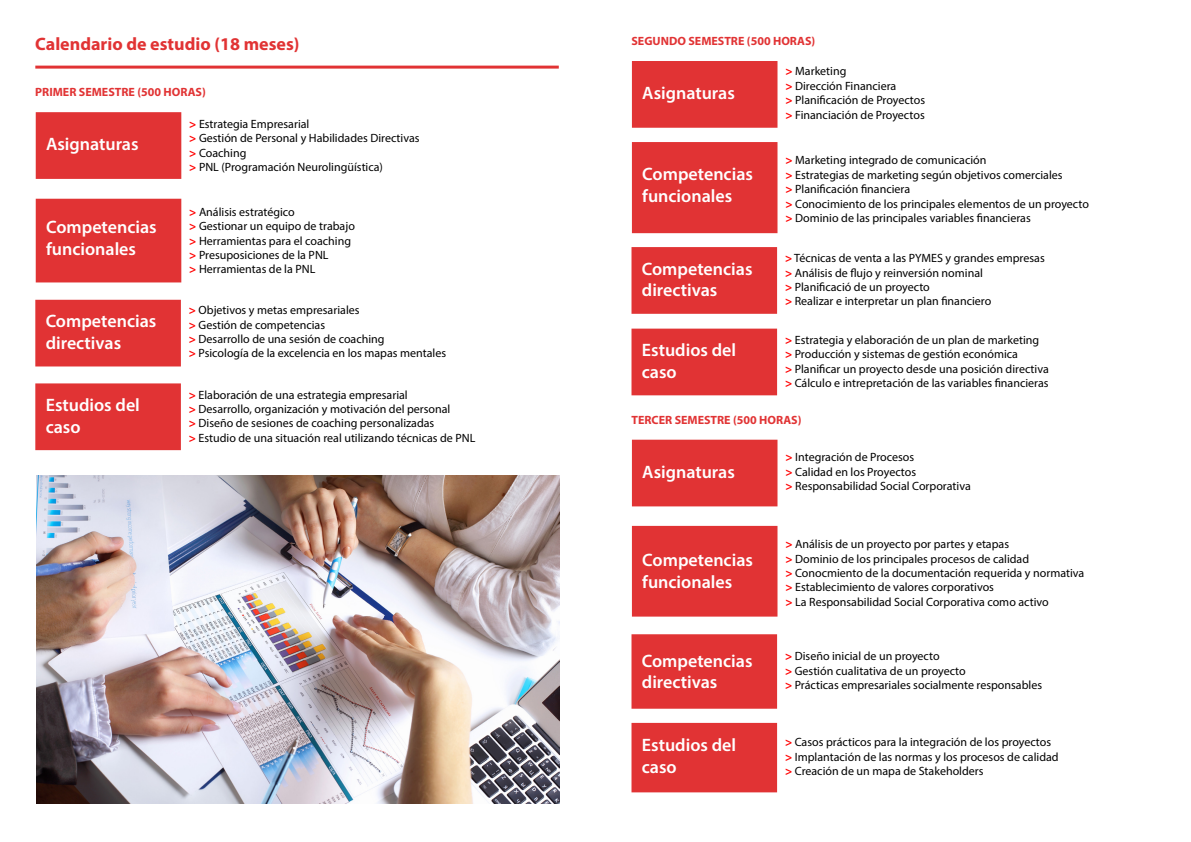
<style>
.page{position:relative;width:1191px;height:842px;background:#fff}
.page>*{position:absolute;margin:0;border:0;box-sizing:border-box;transform-origin:0 0}
.t1{font:600 18px/21.6px "Myriad Pro";color:#fff}
.t2{font:700 18px "Myriad Pro";color:#e13334}
.t3{font:12px/14.4px "Myriad Pro";color:#000}
.t4{font:700 12px "Myriad Pro";color:#e13334}
.s1{font-weight:700;color:#f00}
</style>
<div class="page">
<hr style="left:35px;top:66px;width:524px;height:3px;background:#e13334">
<div style="left:36px;top:112px;width:145px;height:67px;background:#e13334;border:3px solid #e13334"></div>
<div style="left:36px;top:199px;width:145px;height:83px;background:#e13334"></div>
<div style="left:35px;top:300px;width:146px;height:66px;background:#e13334"></div>
<div style="left:35px;top:383px;width:146px;height:67px;background:#e13334;border:3px solid #e13334"></div>
<img style="left:36px;top:475px;width:523px;height:329px">
<div style="left:632px;top:61px;width:145px;height:67px;background:#e13334"></div>
<div style="left:632px;top:142px;width:145px;height:91px;background:#e13334"></div>
<div style="left:631px;top:247px;width:146px;height:67px;background:#e13334;border:3px solid #e13334"></div>
<div style="left:631px;top:329px;width:146px;height:66px;background:#e13334"></div>
<div style="left:632px;top:440px;width:145px;height:66px;background:#e13334"></div>
<div style="left:632px;top:526px;width:145px;height:91px;background:#e13334"></div>
<div style="left:631px;top:634px;width:146px;height:75px;background:#e13334;border:3px solid #e13334"></div>
<div style="left:631px;top:723px;width:146px;height:69px;background:#e13334"></div>
<h1 class="t2" style="left:35px;top:32px;width:266px">Calendario de estudio (18 meses)</h1>
<p class="t4" style="left:35px;top:84px;width:172px">PRIMER SEMESTRE (500 HORAS)</p>
<h1 class="t1" style="left:46px;top:133px;width:94px">Asignaturas</h1>
<h1 class="t1" style="left:46px;top:216px;width:112px">Competencias funcionales</h1>
<p class="t3" style="left:189px;top:117px;width:232px"><span class="s1">&gt;</span> Estrategia Empresarial<br><span class="s1">&gt;</span> Gestión de Personal y Habilidades Directivas <span class="s1">&gt;</span> Coaching<br><span class="s1">&gt;</span> PNL (Programación Neurolingüística)</p>
<p class="t3" style="left:189px;top:204px;width:167px"><span class="s1">&gt;</span> Análisis estratégico<br><span class="s1">&gt;</span> Gestionar un equipo de trabajo <span class="s1">&gt;</span> Herramientas para el coaching <span class="s1">&gt;</span> Presuposiciones de la PNL<br><span class="s1">&gt;</span> Herramientas de la PNL</p>
<h1 class="t1" style="left:46px;top:310px;width:112px">Competencias directivas</h1>
<p class="t3" style="left:189px;top:303px;width:259px"><span class="s1">&gt;</span> Objetivos y metas empresariales<br><span class="s1">&gt;</span> Gestión de competencias<br><span class="s1">&gt;</span> Desarrollo de una sesión de coaching<br><span class="s1">&gt;</span> Psicología de la excelencia en los mapas mentales</p>
<h1 class="t1" style="left:46px;top:394px;width:96px">Estudios del caso</h1>
<p class="t3" style="left:189px;top:387px;width:288px"><span class="s1">&gt;</span> Elaboración de una estrategia empresarial<br><span class="s1">&gt;</span> Desarrollo, organización y motivación del personal<br><span class="s1">&gt;</span> Diseño de sesiones de coaching personalizadas<br><span class="s1">&gt;</span> Estudio de una situación real utilizando técnicas de PNL</p>
<p class="t4" style="left:631px;top:33px;width:185px">SEGUNDO SEMESTRE (500 HORAS)</p>
<h1 class="t1" style="left:642px;top:82px;width:94px">Asignaturas</h1>
<h1 class="t1" style="left:642px;top:163px;width:112px">Competencias funcionales</h1>
<p class="t3" style="left:785px;top:64px;width:141px"><span class="s1">&gt;</span> Marketing<br><span class="s1">&gt;</span> Dirección Financiera<br><span class="s1">&gt;</span> Planificación de Proyectos <span class="s1">&gt;</span> Financiación de Proyectos</p>
<p class="t3" style="left:785px;top:153px;width:305px"><span class="s1">&gt;</span> Marketing integrado de comunicación<br><span class="s1">&gt;</span> Estrategias de marketing según objetivos comerciales<br><span class="s1">&gt;</span> Planificación financiera<br><span class="s1">&gt;</span> Conocimiento de los principales elementos de un proyecto <span class="s1">&gt;</span> Dominio de las principales variables financieras</p>
<h1 class="t1" style="left:642px;top:257px;width:112px">Competencias directivas</h1>
<p class="t3" style="left:785px;top:251px;width:261px"><span class="s1">&gt;</span> Técnicas de venta a las PYMES y grandes empresas <span class="s1">&gt;</span> Análisis de flujo y reinversión nominal<br><span class="s1">&gt;</span> Planificació de un proyecto<br><span class="s1">&gt;</span> Realizar e interpretar un plan financiero</p>
<h1 class="t1" style="left:642px;top:339px;width:96px">Estudios del caso</h1>
<p class="t3" style="left:785px;top:332px;width:265px"><span class="s1">&gt;</span> Estrategia y elaboración de un plan de marketing <span class="s1">&gt;</span> Producción y sistemas de gestión económica<br><span class="s1">&gt;</span> Planificar un proyecto desde una posición directiva <span class="s1">&gt;</span> Cálculo e intrepretación de las variables financieras</p>
<p class="t4" style="left:631px;top:412px;width:171px">TERCER SEMESTRE (500 HORAS)</p>
<h1 class="t1" style="left:642px;top:460px;width:94px">Asignaturas</h1>
<h1 class="t1" style="left:642px;top:549px;width:112px">Competencias funcionales</h1>
<p class="t3" style="left:785px;top:450px;width:187px"><span class="s1">&gt;</span> Integración de Procesos<br><span class="s1">&gt;</span> Calidad en los Proyectos<br><span class="s1">&gt;</span> Responsabilidad Social Corporativa</p>
<p class="t3" style="left:785px;top:537px;width:300px"><span class="s1">&gt;</span> Análisis de un proyecto por partes y etapas<br><span class="s1">&gt;</span> Dominio de los principales procesos de calidad<br><span class="s1">&gt;</span> Conocmiento de la documentación requerida y normativa <span class="s1">&gt;</span> Establecimiento de valores corporativos<br><span class="s1">&gt;</span> La Responsabilidad Social Corporativa como activo</p>
<h1 class="t1" style="left:642px;top:649px;width:112px">Competencias directivas</h1>
<p class="t3" style="left:785px;top:649px;width:259px"><span class="s1">&gt;</span> Diseño inicial de un proyecto<br><span class="s1">&gt;</span> Gestión cualitativa de un proyecto<br><span class="s1">&gt;</span> Prácticas empresariales socialmente responsables</p>
<h1 class="t1" style="left:642px;top:734px;width:96px">Estudios del caso</h1>
<p class="t3" style="left:785px;top:735px;width:275px"><span class="s1">&gt;</span> Casos prácticos para la integración de los proyectos <span class="s1">&gt;</span> Implantación de las normas y los procesos de calidad <span class="s1">&gt;</span> Creación de un mapa de Stakeholders</p>
</div>
